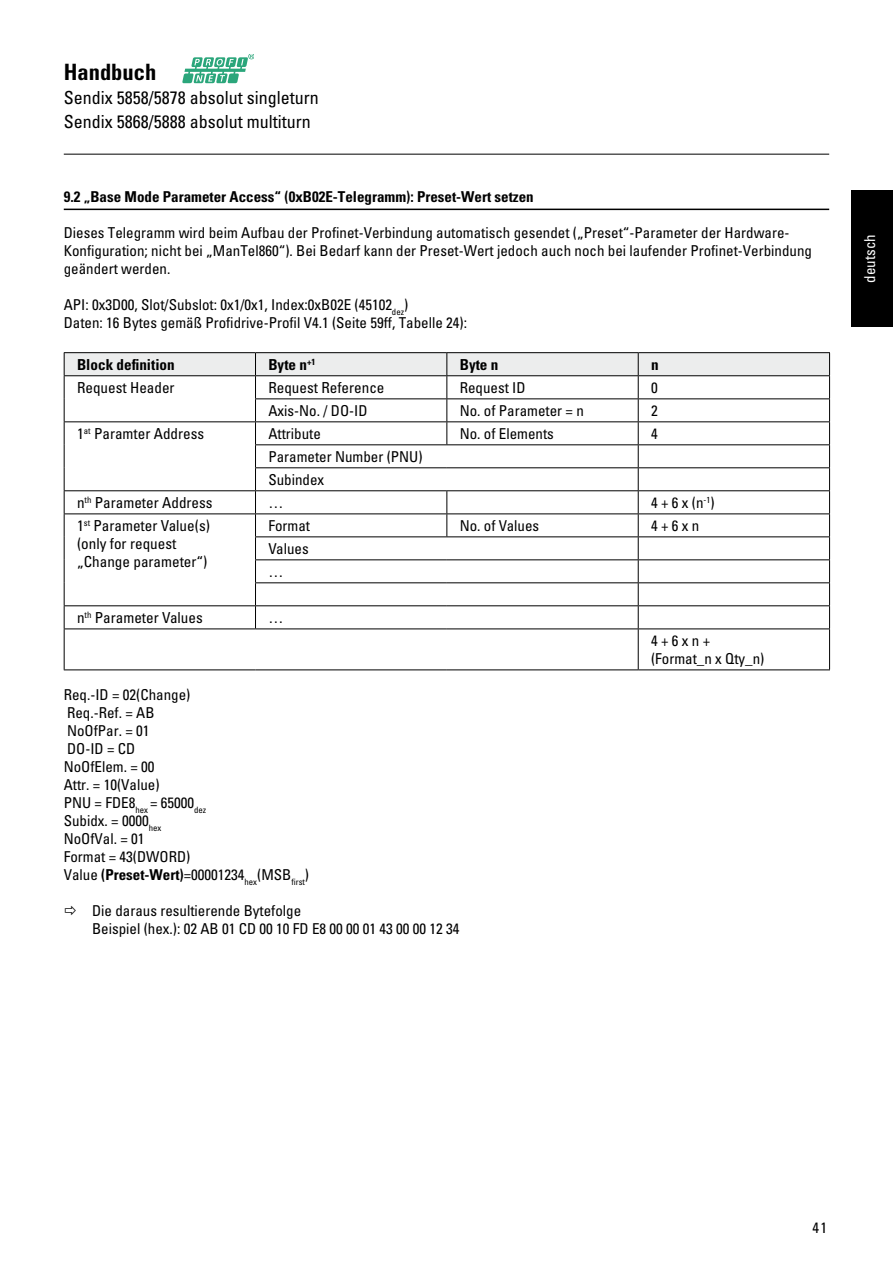
<style>
.page{position:relative;width:893px;height:1263px;background:#fff}
.page>*{position:absolute;margin:0;border:0;box-sizing:border-box;transform-origin:0 0}
.t1{font:700 condensed 22.5px "Univers LT Std";color:#000}
.t2{font:condensed 18px/24px "Univers LT Std";color:#000}
.t3{font:condensed 15.15px/18.1px "Univers LT Std";color:#000}
.t4{font:700 condensed 15.15px "Univers LT Std";color:#000}
.t5{font:condensed 15px/18px "Univers LT Std";color:#000}
.t6{font:700 condensed 15px "Univers LT Std";color:#000}
.t7{font:condensed 15px "Univers LT Std";color:#fff}
.s1{font-weight:700}
</style>
<div class="page">
<hr style="left:64px;top:154px;width:765px;height:1px;background:#000">
<svg style="left:182px;top:54px;width:71px;height:29px"></svg>
<div style="left:851px;top:190px;width:42px;height:137px;background:#000"></div>
<hr style="left:64px;top:209px;width:765px;height:1px;background:#000">
<hr style="left:64px;top:352px;width:191px;height:1px;background:#000">
<hr style="left:255px;top:352px;width:192px;height:1px;background:#000">
<hr style="left:447px;top:352px;width:191px;height:1px;background:#000">
<hr style="left:638px;top:352px;width:192px;height:1px;background:#000">
<svg style="left:64px;top:353px;width:766px;height:275px"></svg>
<hr style="left:64px;top:628px;width:191px;height:1px;background:#000">
<hr style="left:64px;top:629px;width:1px;height:40px;background:#000">
<hr style="left:255px;top:628px;width:192px;height:1px;background:#000">
<hr style="left:447px;top:628px;width:191px;height:1px;background:#000">
<hr style="left:638px;top:628px;width:192px;height:1px;background:#000">
<hr style="left:638px;top:629px;width:1px;height:40px;background:#000">
<hr style="left:829px;top:629px;width:1px;height:40px;background:#000">
<hr style="left:64px;top:669px;width:191px;height:1px;background:#000">
<hr style="left:255px;top:669px;width:192px;height:1px;background:#000">
<hr style="left:447px;top:669px;width:191px;height:1px;background:#000">
<hr style="left:638px;top:669px;width:192px;height:1px;background:#000">
<h1 class="t1" style="left:64px;top:58px;width:94px">Handbuch</h1>
<p class="t2" style="left:64px;top:85px;width:256px">Sendix 5858/5878 absolut singleturn<br>Sendix 5868/5888 absolut multiturn</p>
<p class="t6" style="left:64px;top:188px;width:471px">9.2 „Base Mode Parameter Access“ (0xB02E-Telegramm): Preset-Wert setzen</p>
<p class="t5" style="left:64px;top:224px;width:750px">Dieses Telegramm wird beim Aufbau der Profinet-Verbindung automatisch gesendet („Preset“-Parameter der Hardware-<br>Konfiguration; nicht bei „ManTel860“). Bei Bedarf kann der Preset-Wert jedoch auch noch bei laufender Profinet-Verbindung geändert werden.</p>
<p class="t5" style="left:64px;top:296px;width:405px">API: 0x3D00, Slot/Subslot: 0x1/0x1, Index:0xB02E (45102<sub>dez</sub>)<br>Daten: 16 Bytes gemäß Profidrive-Profil V4.1 (Seite 59ff, Tabelle 24):</p>
<p class="t4" style="left:77px;top:355px;width:99px">Block definition</p>
<p class="t4" style="left:268px;top:355px;width:49px">Byte n<sup>+1</sup></p>
<p class="t4" style="left:460px;top:355px;width:40px">Byte n</p>
<p class="t4" style="left:651px;top:355px;width:9px">n</p>
<p class="t3" style="left:77px;top:378px;width:99px">Request Header</p>
<p class="t3" style="left:268px;top:378px;width:118px">Request Reference</p>
<p class="t5" style="left:460px;top:378px;width:67px">Request ID</p>
<p class="t5" style="left:651px;top:378px;width:8px">0</p>
<p class="t5" style="left:268px;top:401px;width:101px">Axis-No. / DO-ID</p>
<p class="t5" style="left:460px;top:401px;width:126px">No. of Parameter = n</p>
<p class="t5" style="left:651px;top:401px;width:8px">2</p>
<p class="t3" style="left:77px;top:424px;width:129px">1<sup>at</sup> Paramter Address</p>
<p class="t5" style="left:268px;top:424px;width:54px">Attribute</p>
<p class="t5" style="left:460px;top:424px;width:96px">No. of Elements</p>
<p class="t5" style="left:651px;top:424px;width:8px">4</p>
<p class="t5" style="left:268px;top:445px;width:156px;line-height:23px">Parameter Number (PNU)<br>Subindex</p>
<p class="t3" style="left:77px;top:493px;width:137px">n<sup>th</sup> Parameter Address</p>
<p class="t5" style="left:268px;top:493px;width:16px">…</p>
<p class="t5" style="left:651px;top:493px;width:65px">4 + 6 x (n<sup>-1</sup>)</p>
<p class="t3" style="left:77px;top:516px;width:134px">1<sup>st</sup> Parameter Value(s) (only for request „Change parameter“)</p>
<p class="t5" style="left:268px;top:516px;width:43px">Format</p>
<p class="t5" style="left:460px;top:516px;width:81px">No. of Values</p>
<p class="t5" style="left:651px;top:516px;width:50px">4 + 6 x n</p>
<p class="t5" style="left:268px;top:537px;width:42px;line-height:23px">Values …</p>
<p class="t3" style="left:77px;top:608px;width:127px">n<sup>th</sup> Parameter Values</p>
<p class="t5" style="left:268px;top:608px;width:16px">…</p>
<p class="t5" style="left:64px;top:686px;width:247px">Req.-ID = 02(Change)<br>Req.-Ref. = AB<br>NoOfPar. = 01<br>DO-ID = CD<br>NoOfElem. = 00<br>Attr. = 10(Value)<br>PNU = FDE8<sub>hex</sub> = 65000<sub>dez<br></sub>Subidx. = 0000<sub>hex<br></sub>NoOfVal. = 01<br>Format = 43(DWORD)<br>Value <span class="s1">(Preset-Wert)</span>=00001234<sub>hex</sub>(MSB<sub>first</sub>)</p>
<p class="t5" style="left:92px;top:902px;width:369px">Die daraus resultierende Bytefolge<br>Beispiel (hex.): 02 AB 01 CD 00 10 FD E8 00 00 01 43 00 00 12 34</p>
<p class="t5" style="left:651px;top:631px;width:115px">4 + 6 x n + (Format_n x Qty_n)</p>
<p class="t7" style="left:860px;top:282px;width:50px;rotate:-90deg">deutsch</p>
<p class="t5" style="left:812px;top:1218px;width:16px">41</p>
</div>
